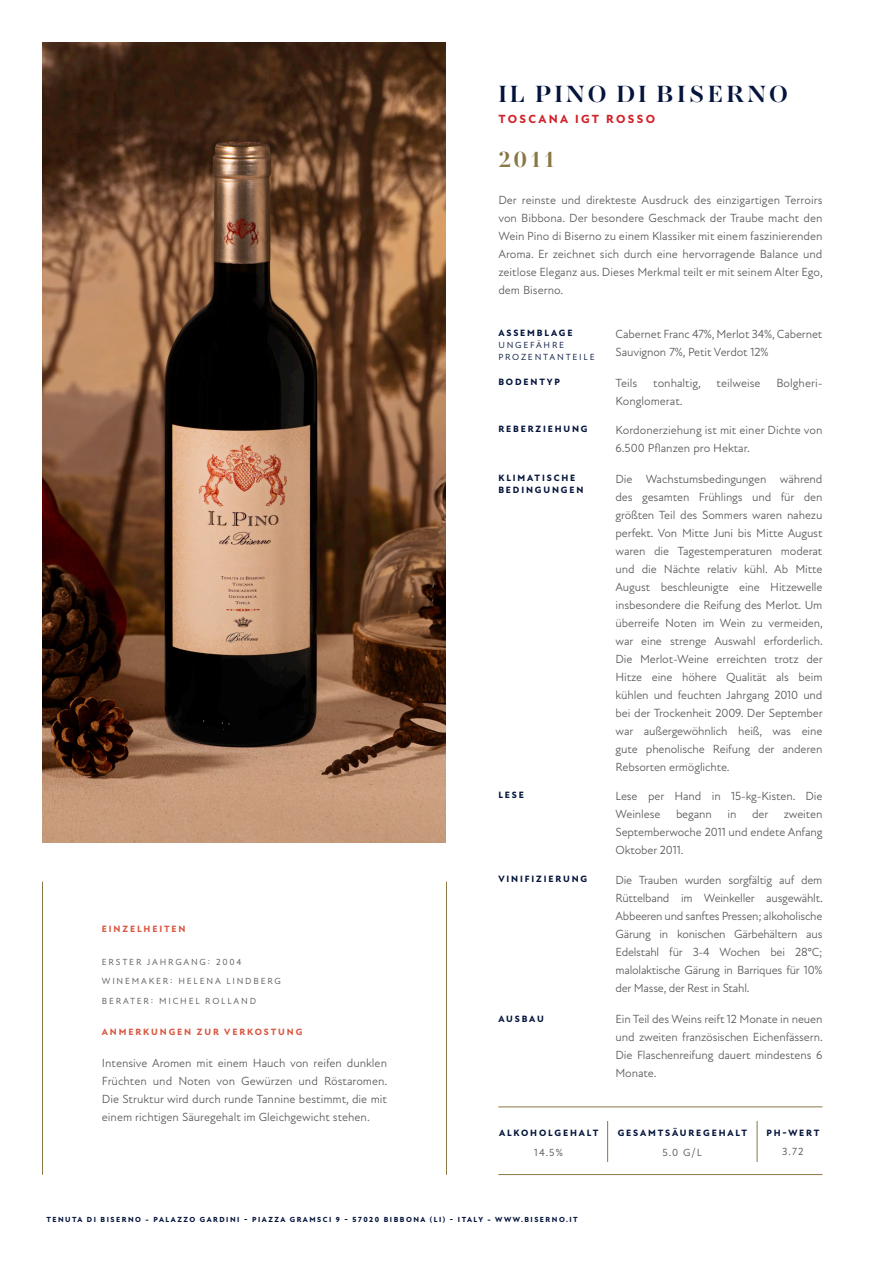
<style>
.page{position:relative;width:893px;height:1263px;background:#fff}
.page>*{position:absolute;margin:0;border:0;box-sizing:border-box;transform-origin:0 0}
.t1{font:700 24px "AW Conqueror Std Didot";letter-spacing:.125em;color:#04143c}
.t2{font:700 22.5px "AW Conqueror Std Didot";color:#897744}
.t3{font:12px/18px "Atten New";letter-spacing:-.01em;color:#57585a;text-align:justify}
.t4{font:800 12px "Atten New";letter-spacing:.2em;color:#d1232a}
.t5{font:10.5px "Atten New";color:#57585a}
.t6{font:800 9.3px/12px "Atten New";letter-spacing:.2em;color:#04143c}
.t7{font:800 9.3px "Atten New";letter-spacing:.2em;color:#d95842}
.t8{font:9px "Atten New";letter-spacing:.2em;color:#57585a}
.t9{font:9px/12px "Atten New";letter-spacing:.2em;color:#04143c}
.t10{font:800 7.5px "Atten New";letter-spacing:.2em;color:#04143c}
</style>
<div class="page">
<hr style="left:446px;top:882px;width:1px;height:293px;background:#897744">
<hr style="left:42px;top:882px;width:1px;height:293px;background:#897744">
<img style="left:42px;top:43px;width:404px;height:799px">
<hr style="left:607px;top:1121px;width:1px;height:41px;background:#897744">
<hr style="left:498px;top:1106px;width:324px;height:1px;background:#897744">
<hr style="left:498px;top:1174px;width:324px;height:1px;background:#897744">
<hr style="left:757px;top:1121px;width:1px;height:41px;background:#897744">
<p class="t1" style="left:498px;top:82px;width:291px">IL PINO DI BISERNO</p>
<p class="t4" style="left:498px;top:112px;width:158px">TOSCANA IGT ROSSO</p>
<p class="t7" style="left:102px;top:923px;width:85px">EINZELHEITEN</p>
<p class="t8" style="left:102px;top:956px;width:141px">ERSTER JAHRGANG: 2004</p>
<p class="t8" style="left:102px;top:976px;width:180px">WINEMAKER: HELENA LINDBERG</p>
<p class="t8" style="left:102px;top:995px;width:156px">BERATER: MICHEL ROLLAND</p>
<p class="t7" style="left:102px;top:1026px;width:202px">ANMERKUNGEN ZUR VERKOSTUNG</p>
<p class="t3" style="left:102px;top:1054px;width:287px">Intensive Aromen mit einem Hauch von reifen dunklen Früchten und Noten von Gewürzen und Röstaromen.<br>Die Struktur wird durch runde Tannine bestimmt, die mit einem richtigen Säuregehalt im Gleichgewicht stehen.</p>
<p class="t2" style="left:498px;top:148px;width:59px">2011</p>
<p class="t3" style="left:498px;top:191px;width:326px">Der reinste und direkteste Ausdruck des einzigartigen Terroirs von Bibbona. Der besondere Geschmack der Traube macht den Wein Pino di Biserno zu einem Klassiker mit einem faszinierenden Aroma. Er zeichnet sich durch eine hervorragende Balance und zeitlose Eleganz aus. Dieses Merkmal teilt er mit seinem Alter Ego, dem Biserno.</p>
<p class="t6" style="left:498px;top:327px;width:76px">ASSEMBLAGE</p>
<p class="t9" style="left:498px;top:339px;width:98px">UNGEFÄHRE<br>PROZENTANTEILE</p>
<p class="t6" style="left:498px;top:376px;width:63px">BODENTYP</p>
<p class="t3" style="left:615px;top:325px;width:208px">Cabernet Franc 47%, Merlot 34%, Cabernet<br>Sauvignon 7%, Petit Verdot 12%</p>
<p class="t3" style="left:615px;top:374px;width:23px">Teils</p>
<p class="t3" style="left:653px;top:374px;width:49px">tonhaltig,</p>
<p class="t3" style="left:717px;top:374px;width:45px">teilweise</p>
<p class="t3" style="left:776px;top:374px;width:48px">Bolgheri-</p>
<p class="t3" style="left:615px;top:392px;width:69px">Konglomerat.</p>
<p class="t3" style="left:615px;top:421px;width:208px">Kordonerziehung ist mit einer Dichte von<br>6.500 Pflanzen pro Hektar.</p>
<p class="t3" style="left:615px;top:470px;width:209px">Die Wachstumsbedingungen während des gesamten Frühlings und für den größten Teil des Sommers waren nahezu perfekt. Von Mitte Juni bis Mitte August waren die Tagestemperaturen moderat und die Nächte relativ kühl. Ab Mitte August beschleunigte eine Hitzewelle insbesondere die Reifung des Merlot. Um überreife Noten im Wein zu vermeiden, war eine strenge Auswahl erforderlich.<br>Die Merlot-Weine erreichten trotz der Hitze eine höhere Qualität als beim kühlen und feuchten Jahrgang 2010 und bei der Trockenheit 2009. Der September war außergewöhnlich heiß, was eine gute phenolische Reifung der anderen Rebsorten ermöglichte.</p>
<p class="t3" style="left:615px;top:787px;width:208px">Lese per Hand in 15-kg-Kisten. Die<br>Weinlese</p>
<p class="t6" style="left:498px;top:423px;width:91px">REBERZIEHUNG</p>
<p class="t6" style="left:498px;top:473px;width:87px">KLIMATISCHE<br>BEDINGUNGEN</p>
<p class="t6" style="left:498px;top:789px;width:27px">LESE</p>
<p class="t3" style="left:676px;top:805px;width:37px">begann</p>
<p class="t3" style="left:727px;top:805px;width:10px">in</p>
<p class="t3" style="left:752px;top:805px;width:18px">der</p>
<p class="t3" style="left:615px;top:805px;width:208px;text-indent:168px">zweiten Septemberwoche 2011 und endete Anfang Oktober 2011.</p>
<p class="t3" style="left:615px;top:871px;width:209px">Die Trauben wurden sorgfältig auf dem Rüttelband im Weinkeller ausgewählt.<br>Abbeeren und sanftes Pressen; alkoholische Gärung in konischen Gärbehältern aus Edelstahl für 3-4 Wochen bei 28°C; malolaktische Gärung in Barriques für 10% der Masse, der Rest in Stahl.</p>
<p class="t3" style="left:615px;top:1010px;width:209px">Ein Teil des Weins reift 12 Monate in neuen und zweiten französischen Eichenfässern.<br>Die Flaschenreifung dauert mindestens 6<br>Monate.</p>
<p class="t6" style="left:498px;top:873px;width:90px">VINIFIZIERUNG</p>
<p class="t6" style="left:498px;top:1013px;width:47px">AUSBAU</p>
<p class="t6" style="left:499px;top:1127px;width:101px">ALKOHOLGEHALT</p>
<p class="t6" style="left:618px;top:1127px;width:131px">GESAMTSÄUREGEHALT</p>
<p class="t6" style="left:766px;top:1127px;width:55px">PH-WERT</p>
<p class="t5" style="left:663px;top:1146px;width:41px">5.0 G/L</p>
<p class="t5" style="left:782px;top:1145px;width:23px">3.72</p>
<p class="t5" style="left:534px;top:1146px;width:30px">14.5%</p>
<p class="t10" style="left:46px;top:1214px;width:533px">TENUTA DI BISERNO - PALAZZO GARDINI - PIAZZA GRAMSCI 9 - 57020 BIBBONA (LI) - ITALY - WWW.BISERNO.IT</p>
</div>
